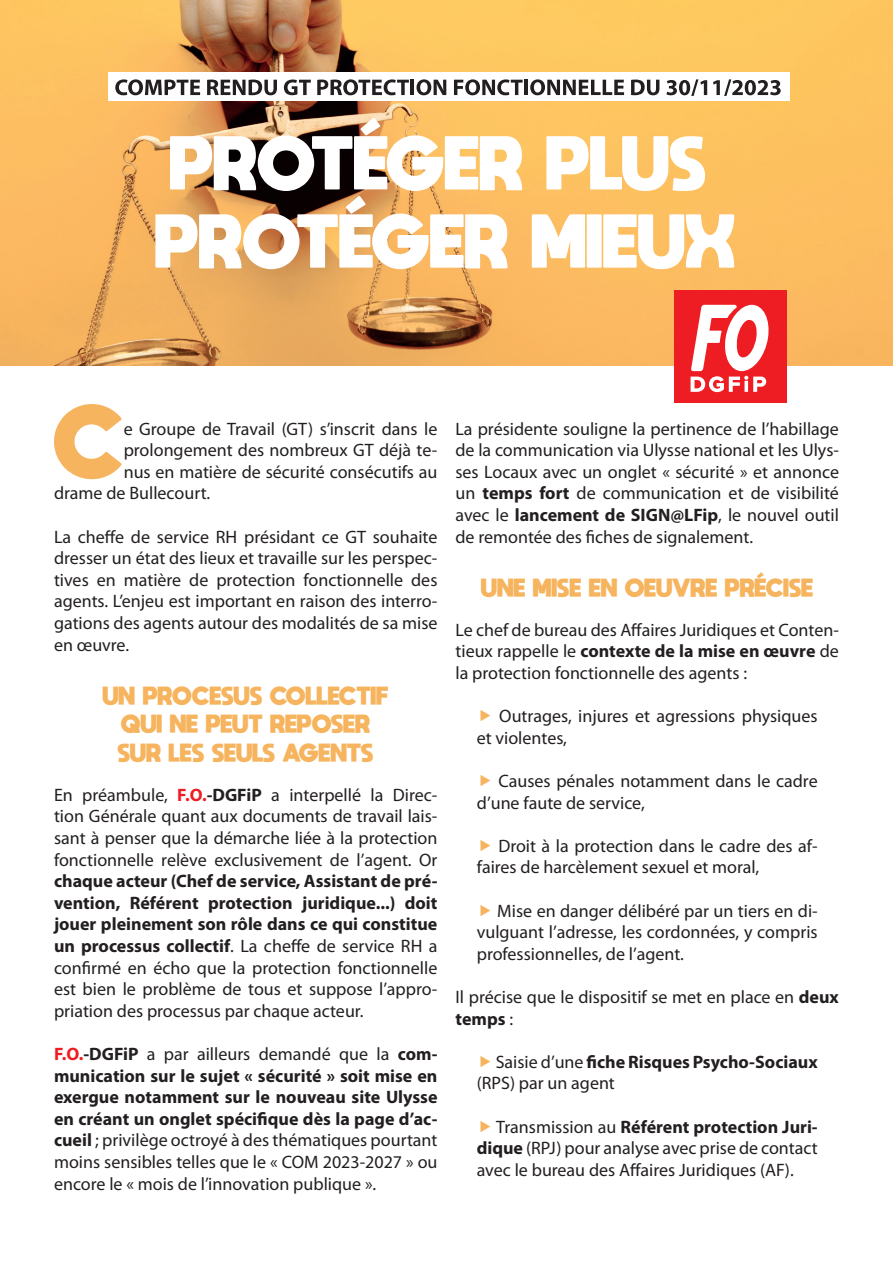
<style>
.page{position:relative;width:893px;height:1263px;background:#fff}
.page>*{position:absolute;margin:0;border:0;box-sizing:border-box;transform-origin:0 0}
.t1{font:800 72px "moon get";color:#f6b45e}
.t2{font:18px/21.6px "Myriad Pro";color:#231f20;text-align:justify}
.t3{font:800 18px "moon get";color:#f6b45e}
.s1{font-weight:700;color:#ee1d23}
.s2{font-weight:700}
</style>
<div class="page">
<img style="left:0;top:0;width:892px;height:365px">
<svg style="left:532px;top:214px;width:202px;height:55px"></svg>
<svg style="left:155px;top:118px;width:367px;height:151px"></svg>
<svg style="left:546px;top:136px;width:159px;height:55px"></svg>
<div style="left:109px;top:72px;width:681px;height:29px;background:#fff"></div>
<svg style="left:115px;top:79px;width:85px;height:16px"></svg>
<svg style="left:207px;top:80px;width:70px;height:15px"></svg>
<svg style="left:284px;top:80px;width:27px;height:15px"></svg>
<svg style="left:317px;top:79px;width:92px;height:16px"></svg>
<hr style="left:411px;top:80px;width:3px;height:15px;background:#231f20">
<svg style="left:416px;top:79px;width:30px;height:16px"></svg>
<svg style="left:454px;top:79px;width:69px;height:16px"></svg>
<hr style="left:524px;top:80px;width:4px;height:15px;background:#231f20">
<svg style="left:530px;top:79px;width:94px;height:16px"></svg>
<svg style="left:631px;top:80px;width:28px;height:15px"></svg>
<svg style="left:666px;top:79px;width:41px;height:17px"></svg>
<svg style="left:713px;top:79px;width:68px;height:17px"></svg>
<div style="left:674px;top:290px;width:113px;height:112px;background:#ee1d23"></div>
<svg style="left:691px;top:305px;width:78px;height:87px"></svg>
<p class="t1" style="left:54px;top:396px;width:71px">C</p>
<p class="t2" style="left:124px;top:417px;width:315px">e Groupe de Travail (GT) s’inscrit dans le</p>
<p class="t2" style="left:124px;top:439px;width:315px">prolongement des nombreux GT déjà te-</p>
<p class="t2" style="left:124px;top:461px;width:315px">nus en matière de sécurité consécutifs au</p>
<p class="t2" style="left:54px;top:482px;width:158px">drame de Bullecourt.</p>
<p class="t2" style="left:54px;top:525px;width:385px">La cheffe de service RH présidant ce GT souhaite dresser un état des lieux et travaille sur les perspec&shy;tives en matière de protection fonctionnelle des agents. L’enjeu est important en raison des interro&shy;gations des agents autour des modalités de sa mise en œuvre.</p>
<p class="t3" style="left:103px;top:684px;width:287px">UN PROCESUS COLLECTIF</p>
<p class="t3" style="left:121px;top:712px;width:250px">QUI NE PEUT REPOSER</p>
<p class="t3" style="left:118px;top:741px;width:257px">SUR LES SEULS AGENTS</p>
<p class="t2" style="left:54px;top:784px;width:385px">En préambule, <span class="s1">F.O.</span><span class="s2">-DGFiP</span> a interpellé la Direc&shy;tion Générale quant aux documents de travail lais&shy;sant à penser que la démarche liée à la protection fonctionnelle relève exclusivement de l’agent. Or <span class="s2">chaque acteur (Chef de service, Assistant de pré&shy;vention, Référent protection juridique...) doit jouer pleinement son rôle dans ce qui constitue un processus collectif</span>. La cheffe de service RH a confirmé en écho que la protection fonctionnelle est bien le problème de tous et suppose l’appro&shy;priation des processus par chaque acteur.</p>
<p class="t2" style="left:54px;top:1043px;width:385px"><span class="s1">F.O.</span><span class="s2">-DGFiP</span> a par ailleurs demandé que la <span class="s2">com&shy;munication sur le sujet « sécurité » soit mise en exergue notamment sur le nouveau site Ulysse en créant un onglet spécifique dès la page d’ac&shy;cueil</span> ; privilège octroyé à des thématiques pourtant moins sensibles telles que le « COM 2023-2027 » ou encore le « mois de l’innovation publique ».</p>
<p class="t2" style="left:455px;top:417px;width:385px">La présidente souligne la pertinence de l’habillage de la communication via Ulysse national et les Ulys&shy;ses Locaux avec un onglet « sécurité » et annonce un <span class="s2">temps fort</span> de communication et de visibilité avec le <span class="s2">lancement de SIGN@LFip</span>, le nouvel outil de remontée des fiches de signalement.</p>
<p class="t3" style="left:481px;top:576px;width:333px">UNE MISE EN OEUVRE PRÉCISE</p>
<p class="t2" style="left:455px;top:619px;width:385px">Le chef de bureau des Affaires Juridiques et Conten&shy;tieux rappelle le <span class="s2">contexte de la mise en œuvre</span> de la protection fonctionnelle des agents :</p>
<p class="t2" style="left:477px;top:705px;width:342px;text-indent:23px">Outrages, injures et agressions physiques et violentes,</p>
<p class="t2" style="left:477px;top:770px;width:342px;text-indent:22px">Causes pénales notamment dans le cadre d’une faute de service,</p>
<p class="t2" style="left:477px;top:835px;width:342px;text-indent:22px">Droit à la protection dans le cadre des af&shy;faires de harcèlement sexuel et moral,</p>
<p class="t2" style="left:477px;top:899px;width:342px;text-indent:20px">Mise en danger délibéré par un tiers en di&shy;vulguant l’adresse, les cordonnées, y compris professionnelles, de l’agent.</p>
<p class="t2" style="left:455px;top:986px;width:385px">Il précise que le dispositif se met en place en <span class="s2">deux temps</span> :</p>
<p class="t2" style="left:477px;top:1051px;width:342px;text-indent:19px">Saisie d’une <span class="s2">fiche Risques Psycho-Sociaux </span>(RPS) par un agent</p>
<p class="t2" style="left:477px;top:1115px;width:342px;text-indent:20px">Transmission au <span class="s2">Référent protection Juri&shy;dique</span> (RPJ) pour analyse avec prise de contact avec le bureau des Affaires Juridiques (AF).</p>
</div>
